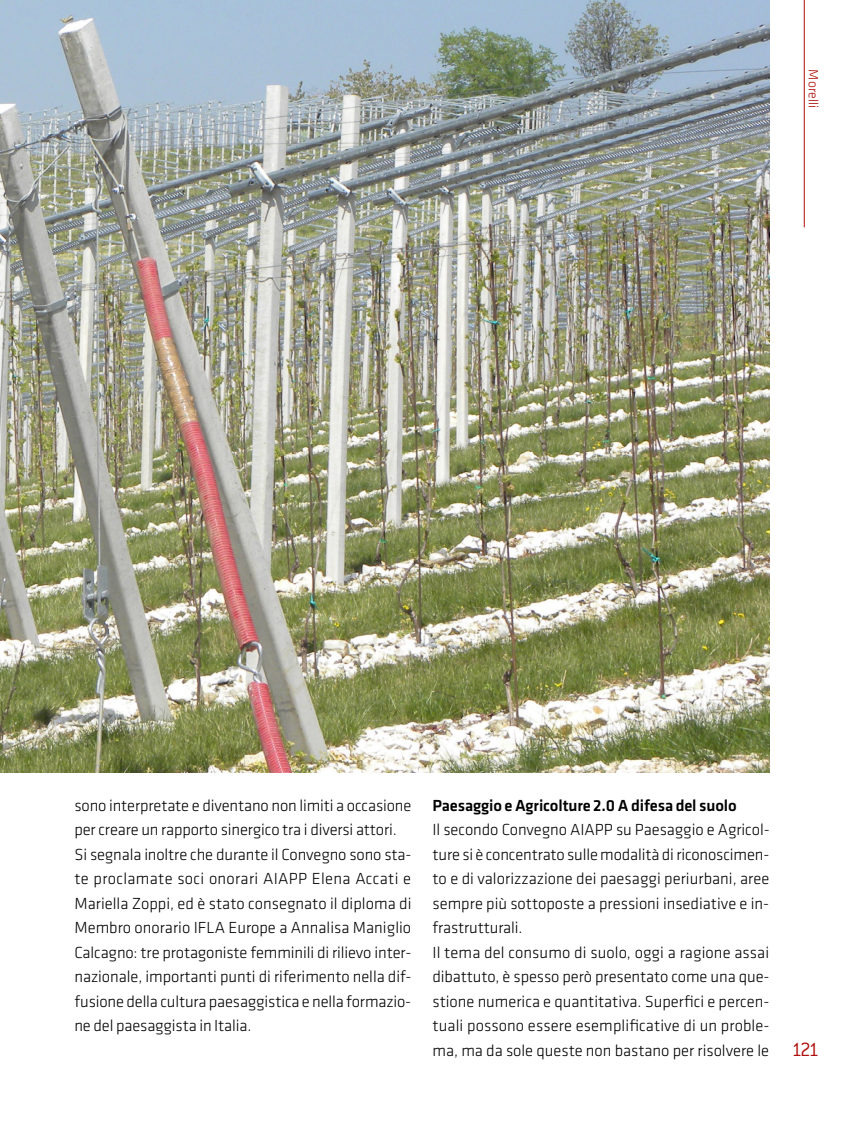
<style>
.page{position:relative;width:844px;height:1141px;background:#fff}
.page>*{position:absolute;margin:0;border:0;box-sizing:border-box;transform-origin:0 0}
.t1{font:300 21px "Conduit ITC";color:#ae0f0a}
.t2{font:300 16.62px/24.5px "Klavika";letter-spacing:-.005em;color:#000}
.t3{font:500 16.62px "Klavika";letter-spacing:-.01em;color:#000}
.t4{font:300 14px "Klavika";color:#ae0f0a}
</style>
<div class="page">
<hr style="left:803px;top:0;width:1px;height:227px;background:#ae0f0a">
<img style="left:0;top:0;width:769px;height:773px">
<p class="t4" style="left:820px;top:69px;width:40px;rotate:90deg">Morelli</p>
<p class="t2" style="left:74px;top:793px;width:338px">sono interpretate e diventano non limiti a occasione per creare un rapporto sinergico tra i diversi attori.<br>Si segnala inoltre che durante il Convegno sono sta&shy;te proclamate soci onorari AIAPP Elena Accati e Mariella Zoppi, ed è stato consegnato il diploma di Membro onorario IFLA Europe a Annalisa Maniglio Calcagno: tre protagoniste femminili di rilievo inter&shy;nazionale, importanti punti di riferimento nella dif&shy;fusione della cultura paesaggistica e nella formazio&shy;ne del paesaggista in Italia.</p>
<p class="t3" style="left:432px;top:796px;width:306px">Paesaggio e Agricolture 2.0 A difesa del suolo</p>
<p class="t2" style="left:432px;top:818px;width:338px">Il secondo Convegno AIAPP su Paesaggio e Agricol&shy;ture si è concentrato sulle modalità di riconoscimen&shy;to e di valorizzazione dei paesaggi periurbani, aree sempre più sottoposte a pressioni insediative e in&shy;frastrutturali.<br>Il tema del consumo di suolo, oggi a ragione assai dibattuto, è spesso però presentato come una que&shy;stione numerica e quantitativa. Superfici e percen&shy;tuali possono essere esemplificative di un proble&shy;ma, ma da sole queste non bastano per risolvere le</p>
<p class="t1" style="left:791px;top:1038px;width:29px">121</p>
</div>
